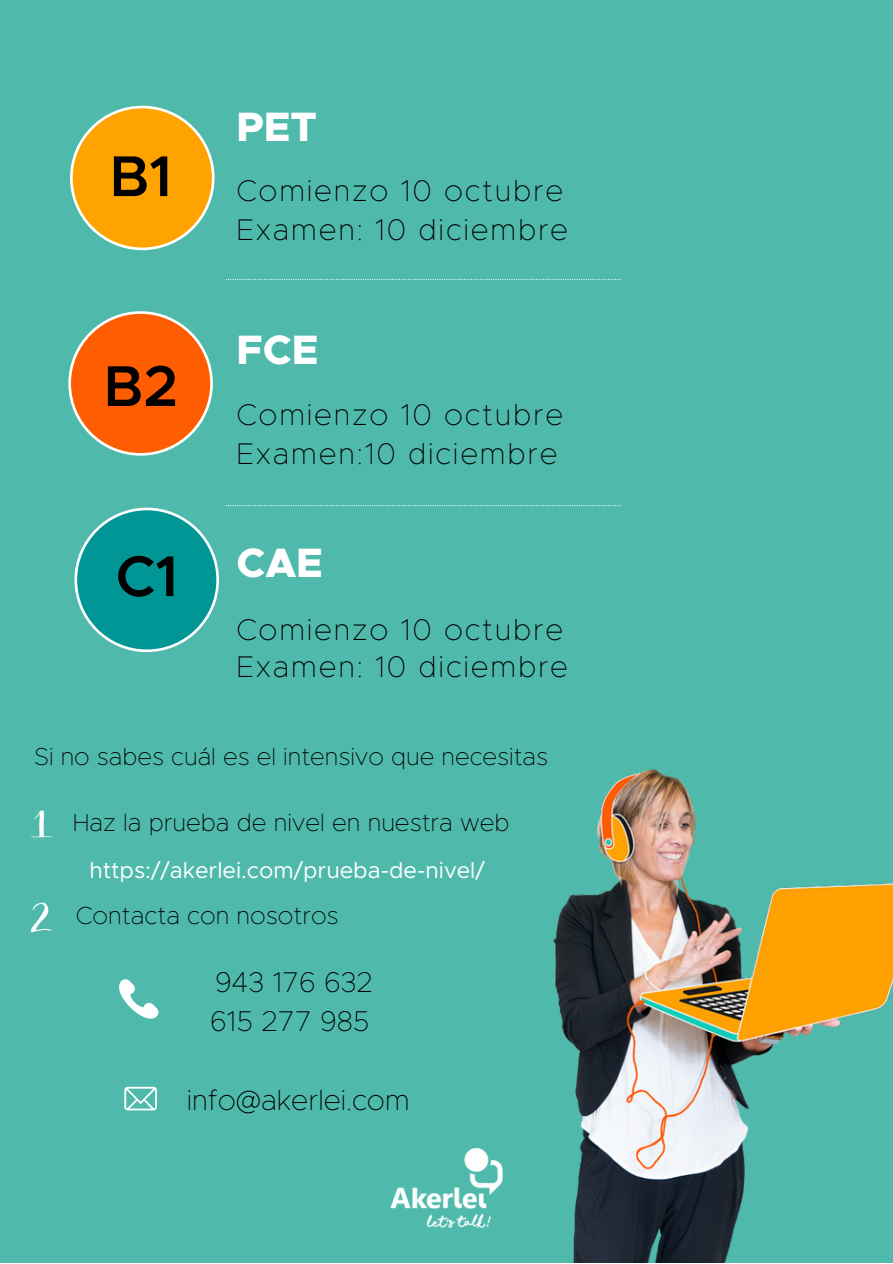
<style>
.page{position:relative;width:893px;height:1264px;background:#fff}
.page>*{position:absolute;margin:0;border:0;box-sizing:border-box;transform-origin:0 0}
.t1{font:600 57.75px "Metropolis";color:#000}
.t2{font:800 41.25px "Metropolis";color:#fff}
.t3{font:100 30px/39px "Metropolis";letter-spacing:.06em;color:#000}
.t4{font:100 28.65px/39.3px "Metropolis";color:#000}
.t5{font:100 24.75px "Metropolis";color:#000}
.t6{font:100 24.6px "Metropolis";color:#000}
.t7{font:22.65px "Metropolis";color:#fff}
.s1{font-weight:600;font-size:57.75px;color:#000}
</style>
<div class="page">
<div style="left:0;top:0;width:892px;height:1262px;background:#4fbaab"></div>
<svg style="left:70px;top:106px;width:144px;height:144px"></svg>
<svg style="left:68px;top:311px;width:145px;height:144px"></svg>
<svg style="left:74px;top:507px;width:145px;height:145px"></svg>
<svg style="left:226px;top:279px;width:394px;height:1px"></svg>
<svg style="left:226px;top:505px;width:394px;height:1px"></svg>
<img style="left:390px;top:1148px;width:103px;height:80px">
<svg style="left:31px;top:810px;width:21px;height:27px"></svg>
<svg style="left:31px;top:902px;width:20px;height:30px"></svg>
<svg style="left:119px;top:979px;width:40px;height:40px"></svg>
<svg style="left:124px;top:1086px;width:33px;height:24px"></svg>
<img style="left:493px;top:769px;width:399px;height:493px">
<h1 class="t1" style="left:109px;top:150px;width:64px">B1</h1>
<h1 class="t1" style="left:103px;top:360px;width:76px">B2</h1>
<h2 class="t2" style="left:236px;top:108px;width:82px">PET</h2>
<p class="t3" style="left:236px;top:173px;width:333px">Comienzo 10 octubre<br>Examen: 10 diciembre</p>
<h2 class="t2" style="left:236px;top:331px;width:83px">FCE</h2>
<p class="t3" style="left:236px;top:396px;width:328px">Comienzo 10 octubre<br>Examen:10 diciembre</p>
<h2 class="t2" style="left:115px;top:544px;width:209px"><span class="s1">C1</span> CAE</h2>
<p class="t3" style="left:236px;top:611px;width:328px">Comienzo 10 octubre</p>
<p class="t3" style="left:236px;top:649px;width:333px">Examen: 10 diciembre</p>
<p class="t6" style="left:34px;top:745px;width:515px">Si no sabes cuál es el intensivo que necesitas</p>
<p class="t5" style="left:73px;top:811px;width:438px">Haz la prueba de nivel en nuestra web</p>
<p class="t7" style="left:89px;top:860px;width:397px">https://akerlei.com/prueba-de-nivel/</p>
<p class="t5" style="left:76px;top:904px;width:264px">Contacta con nosotros</p>
<p class="t4" style="left:210px;top:963px;width:164px">943 176 632<br>615 277 985</p>
<p class="t4" style="left:187px;top:1081px;width:224px">info@akerlei.com</p>
</div>
